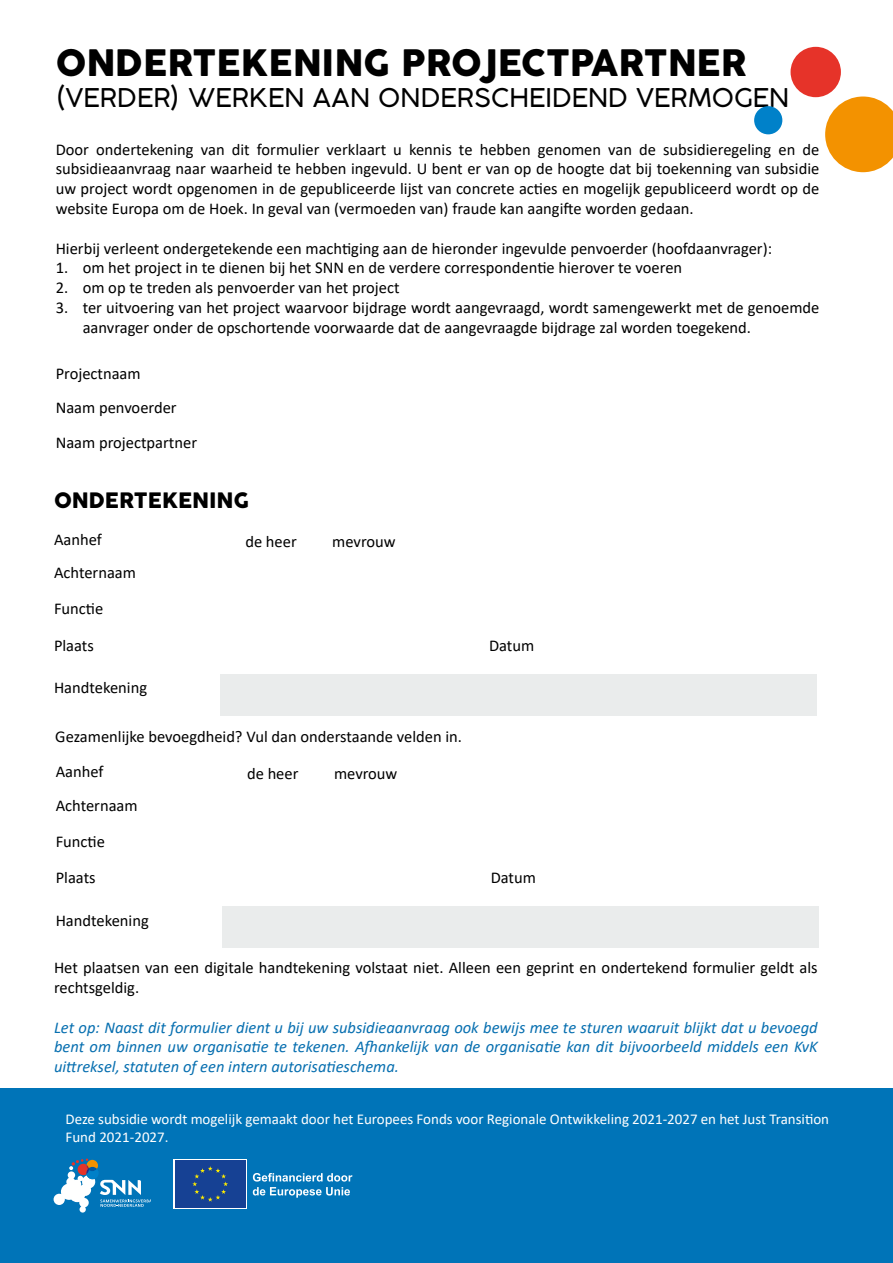
<style>
.page{position:relative;width:893px;height:1263px;background:#fff}
.page>*{position:absolute;margin:0;border:0;box-sizing:border-box;transform-origin:0 0}
.t1{font:36px "Cocogoose Pro";color:#000}
.t2{font:300 25.5px "Cocogoose Pro";color:#000}
.t3{font:21px "Cocogoose Pro";color:#000}
.t4{font:16.5px/19.8px "Calibri";color:#000}
.t5{font:italic 16.5px/19.8px "Calibri";color:#076fb0;text-align:justify}
.t6{font:15px/18px "Calibri";color:#fff}
</style>
<div class="page">
<div style="left:754px;top:106px;width:28px;height:28px;background:#0081c9;border-radius:50%"></div>
<div style="left:790px;top:47px;width:51px;height:50px;background:#e63329;border-radius:50%"></div>
<svg style="left:825px;top:97px;width:68px;height:75px"></svg>
<div style="left:0;top:1089px;width:893px;height:174px;background:#0074b8"></div>
<svg style="left:54px;top:1158px;width:97px;height:54px"></svg>
<div style="left:173px;top:1159px;width:74px;height:50px;background:linear-gradient(to right,#164194,#164194)"></div>
<div style="left:175px;top:1160px;width:71px;height:47px;background:#164194"></div>
<svg style="left:192px;top:1166px;width:36px;height:36px"></svg>
<svg style="left:253px;top:1173px;width:99px;height:8px"></svg>
<svg style="left:253px;top:1187px;width:97px;height:11px"></svg>
<div style="left:220px;top:674px;width:597px;height:42px;background:#eaecec"></div>
<div style="left:222px;top:906px;width:597px;height:42px;background:#eaecec"></div>
<h1 class="t1" style="left:56px;top:39px;width:692px">ONDERTEKENING PROJECTPARTNER</h1>
<h2 class="t2" style="left:56px;top:80px;width:735px">(VERDER) WERKEN AAN ONDERSCHEIDEND VERMOGEN</h2>
<p class="t4" style="left:56px;top:139px;width:765px;text-align:justify">Door ondertekening van dit formulier verklaart u kennis te hebben genomen van de subsidieregeling en de subsidieaanvraag naar waarheid te hebben ingevuld. U bent er van op de hoogte dat bij toekenning van subsidie uw project wordt opgenomen in de gepubliceerde lijst van concrete acties en mogelijk gepubliceerd wordt op de website Europa om de Hoek. In geval van (vermoeden van) fraude kan aangifte worden gedaan.</p>
<p class="t4" style="left:56px;top:238px;width:718px">Hierbij verleent ondergetekende een machtiging aan de hieronder ingevulde penvoerder (hoofdaanvrager):</p>
<p class="t4" style="left:56px;top:258px;width:628px">1. om het project in te dienen bij het SNN en de verdere correspondentie hierover te voeren</p>
<p class="t4" style="left:56px;top:277px;width:345px">2. om op te treden als penvoerder van het project</p>
<p class="t4" style="left:83px;top:297px;width:738px;text-indent:-27px">3. ter uitvoering van het project waarvoor bijdrage wordt aangevraagd, wordt samengewerkt met de genoemde aanvrager onder de opschortende voorwaarde dat de aangevraagde bijdrage zal worden toegekend.</p>
<p class="t4" style="left:56px;top:356px;width:143px;line-height:34.2px">Projectnaam<br>Naam penvoerder<br>Naam projectpartner</p>
<p class="t3" style="left:54px;top:486px;width:197px">ONDERTEKENING</p>
<p class="t4" style="left:54px;top:529px;width:49px">Aanhef</p>
<p class="t4" style="left:245px;top:531px;width:53px">de heer</p>
<p class="t4" style="left:332px;top:531px;width:65px">mevrouw</p>
<p class="t4" style="left:54px;top:554px;width:84px;line-height:36.2px">Achternaam<br>Functie<br>Plaats</p>
<p class="t4" style="left:54px;top:677px;width:95px">Handtekening</p>
<p class="t4" style="left:55px;top:726px;width:408px">Gezamenlijke bevoegdheid? Vul dan onderstaande velden in.</p>
<p class="t4" style="left:56px;top:761px;width:49px">Aanhef</p>
<p class="t4" style="left:247px;top:763px;width:53px">de heer</p>
<p class="t4" style="left:334px;top:763px;width:65px">mevrouw</p>
<p class="t4" style="left:56px;top:786px;width:84px;line-height:36.2px">Achternaam<br>Functie<br>Plaats</p>
<p class="t4" style="left:56px;top:910px;width:95px">Handtekening</p>
<p class="t4" style="left:489px;top:635px;width:47px">Datum</p>
<p class="t4" style="left:491px;top:867px;width:47px">Datum</p>
<p class="t4" style="left:54px;top:957px;width:765px">Het plaatsen van een digitale handtekening volstaat niet. Alleen een geprint en ondertekend formulier geldt als rechtsgeldig.</p>
<p class="t5" style="left:54px;top:1016px;width:765px">Let op: Naast dit formulier dient u bij uw subsidieaanvraag ook bewijs mee te sturen waaruit blijkt dat u bevoegd bent om binnen uw organisatie te tekenen. Afhankelijk van de organisatie kan dit bijvoorbeeld middels een KvK uittreksel, statuten of een intern autorisatieschema.</p>
<p class="t6" style="left:65px;top:1109px;width:765px">Deze subsidie wordt mogelijk gemaakt door het Europees Fonds voor Regionale Ontwikkeling 2021-2027 en het Just Transition<br>Fund 2021-2027.</p>
</div>
